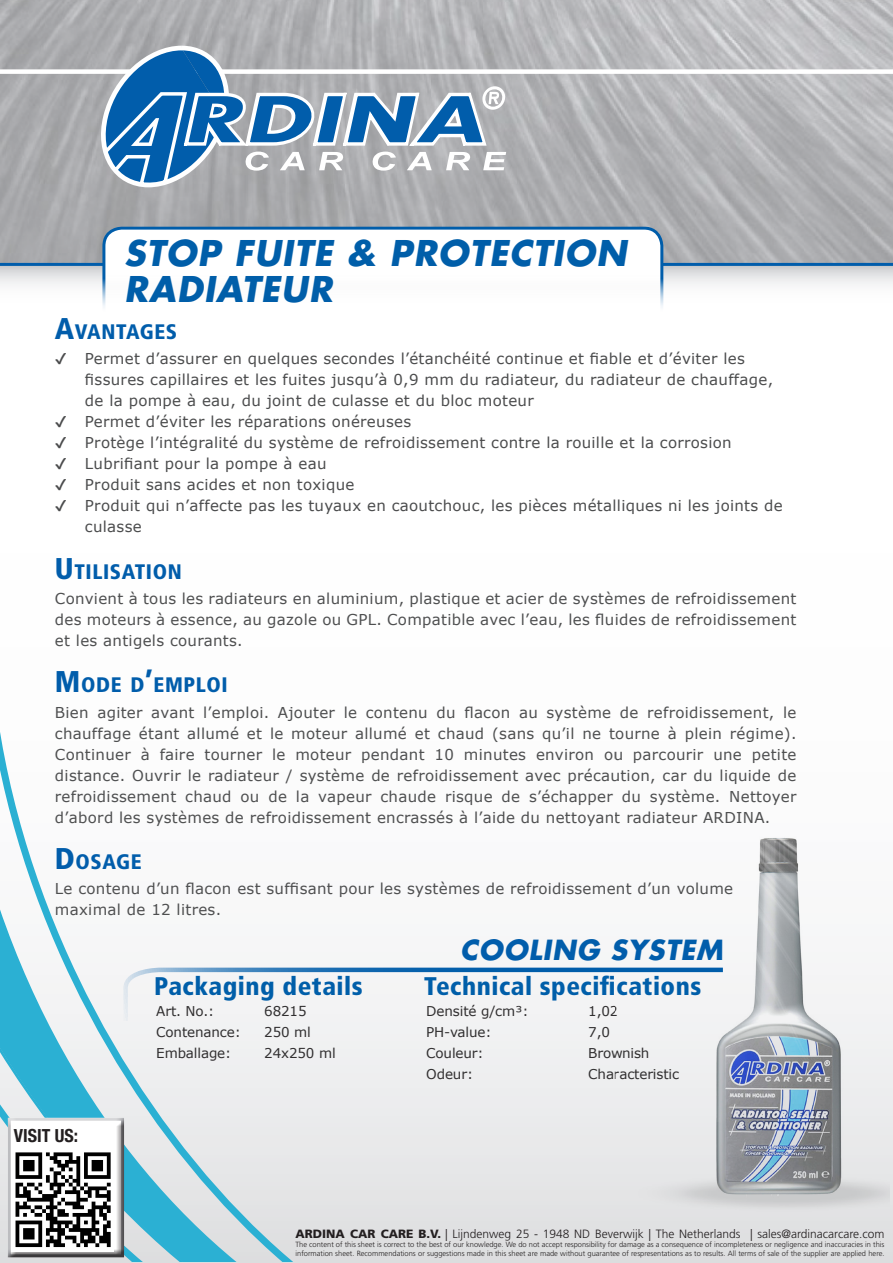
<style>
.page{position:relative;width:893px;height:1263px;background:#fff}
.page>*{position:absolute;margin:0;border:0;box-sizing:border-box;transform-origin:0 0}
.t1{font:italic 700 34.5px/36px "Futura";letter-spacing:.03em;color:#005ea9}
.t2{font:italic 700 27px "Futura";letter-spacing:.03em;color:#015dab}
.t3{font:900 condensed 25.5px "Frutiger LT Std";letter-spacing:.02em;color:#005ea9}
.t4{font:900 condensed 21px "Frutiger LT Std";letter-spacing:.03em;color:#015dab}
.t5{font:700 condensed 18px "Helvetica Neue LT Com";color:#231f20}
.t6{font:15px/21px "Verdana";letter-spacing:.02em;color:#4e4f50;text-align:justify}
.t7{font:15px/21px "Verdana";letter-spacing:.02em;color:#4b4c4d}
.t8{font:13.5px "Verdana";letter-spacing:-.01em;color:#312f30}
.t9{font:300 12px "Frutiger LT Std";color:#231f20}
.t10{font:300 7.5px/9px "Frutiger LT Std";color:#231f20}
.s1{font-size:30px}
.s2{font-family:"Meiryo UI"}
.s3{font-weight:900}
</style>
<div class="page">
<img style="left:0;top:0;width:893px;height:263px">
<div style="left:0;top:69px;width:893px;height:5px;background:#fff"></div>
<svg style="left:96px;top:43px;width:410px;height:147px;background:#8aa4bb"></svg>
<div style="left:0;top:268px;width:893px;height:995px;background:linear-gradient(to bottom,#fff,#e8e8e9)"></div>
<svg style="left:0;top:266px;width:893px;height:51px"></svg>
<hr style="left:0;top:263px;width:893px;height:3px;background:#015dab">
<div style="left:104px;top:228px;width:558px;height:135px;background:#fff;border-radius:18px"></div>
<div style="left:102px;top:227px;width:561px;height:137px;border:3px solid #005daa;border-radius:18px"></div>
<svg style="left:537px;top:966px;width:78px;height:56px"></svg>
<img style="left:615px;top:733px;width:275px;height:498px">
<svg style="left:0;top:623px;width:537px;height:638px;fill:#f6f7f8"></svg>
<div style="left:8px;top:1117px;width:117px;height:141px;background:#231f20;opacity:.75"></div>
<img style="left:11px;top:1149px;width:102px;height:102px">
<p class="t1" style="left:124px;top:234px;width:504px">STOP FUITE &amp; PROTECTION<br>RADIATEUR</p>
<p class="t4" style="left:55px;top:319px;width:124px"><span class="s1">A</span>VANTAGES</p>
<p class="t7" style="left:85px;top:348px;width:690px;text-indent:-30px"><span class="s2">✔</span> Permet d’assurer en quelques secondes l’étanchéité continue et fiable et d’éviter les fissures capillaires et les fuites jusqu’à 0,9 mm du radiateur, du radiateur de chauffage, de la pompe à eau, du joint de culasse et du bloc moteur</p>
<p class="t7" style="left:55px;top:411px;width:358px"><span class="s2">✔</span> Permet d’éviter les réparations onéreuses</p>
<p class="t7" style="left:55px;top:432px;width:678px"><span class="s2">✔</span> Protège l’intégralité du système de refroidissement contre la rouille et la corrosion</p>
<p class="t7" style="left:55px;top:453px;width:273px"><span class="s2">✔</span> Lubrifiant pour la pompe à eau</p>
<p class="t7" style="left:55px;top:474px;width:301px"><span class="s2">✔</span> Produit sans acides et non toxique</p>
<p class="t7" style="left:85px;top:495px;width:699px;text-indent:-30px"><span class="s2">✔</span> Produit qui n’affecte pas les tuyaux en caoutchouc, les pièces métalliques ni les joints de culasse</p>
<p class="t4" style="left:55px;top:559px;width:128px"><span class="s1">U</span>TILISATION</p>
<p class="t6" style="left:55px;top:588px;width:743px">Convient à tous les radiateurs en aluminium, plastique et acier de systèmes de refroidissement des moteurs à essence, au gazole ou GPL. Compatible avec l’eau, les fluides de refroidissement et les antigels courants.</p>
<p class="t4" style="left:55px;top:672px;width:174px"><span class="s1">M</span>ODE D<span class="s1">’</span>EMPLOI</p>
<p class="t6" style="left:55px;top:701px;width:743px">Bien agiter avant l’emploi. Ajouter le contenu du flacon au système de refroidissement, le chauffage étant allumé et le moteur allumé et chaud (sans qu’il ne tourne à plein régime).<br>Continuer à faire tourner le moteur pendant 10 minutes environ ou parcourir une petite distance. Ouvrir le radiateur / système de refroidissement avec précaution, car du liquide de refroidissement chaud ou de la vapeur chaude risque de s’échapper du système. Nettoyer d’abord les systèmes de refroidissement encrassés à l’aide du nettoyant radiateur ARDINA.</p>
<p class="t4" style="left:55px;top:849px;width:88px"><span class="s1">D</span>OSAGE</p>
<p class="t6" style="left:55px;top:878px;width:680px">Le contenu d’un flacon est suffisant pour les systèmes de refroidissement d’un volume maximal de 12 litres.</p>
<p class="t2" style="left:460px;top:931px;width:264px">COOLING SYSTEM</p>
<p class="t3" style="left:154px;top:971px;width:210px">Packaging details</p>
<p class="t3" style="left:424px;top:971px;width:279px">Technical specifications</p>
<p class="t5" style="left:14px;top:1125px;width:66px">VISIT US:</p>
<p class="t8" style="left:156px;top:1002px;width:60px">Art. No.:</p>
<p class="t8" style="left:264px;top:1002px;width:44px">68215</p>
<p class="t8" style="left:426px;top:1002px;width:104px">Densité g/cm³:</p>
<p class="t8" style="left:588px;top:1002px;width:32px">1,02</p>
<p class="t8" style="left:156px;top:1023px;width:86px">Contenance:</p>
<p class="t8" style="left:264px;top:1023px;width:48px">250 ml</p>
<p class="t8" style="left:426px;top:1023px;width:67px">PH-value:</p>
<p class="t8" style="left:588px;top:1023px;width:23px">7,0</p>
<p class="t8" style="left:156px;top:1044px;width:77px">Emballage:</p>
<p class="t8" style="left:264px;top:1044px;width:73px">24x250 ml</p>
<p class="t8" style="left:426px;top:1044px;width:59px">Couleur:</p>
<p class="t8" style="left:588px;top:1044px;width:63px">Brownish</p>
<p class="t8" style="left:426px;top:1065px;width:48px">Odeur:</p>
<p class="t8" style="left:588px;top:1065px;width:92px">Characteristic</p>
<p class="t9" style="left:296px;top:1227px;width:590px"><span class="s3">ARDINA CAR CARE B.V.</span> | Lijndenweg 25 - 1948 ND Beverwijk | The Netherlands | sales@ardinacarcare.com</p>
<p class="t10" style="left:296px;top:1240px;width:590px">The content of this sheet is correct to the best of our knowledge. We do not accept responsibility for damage as a consequence of incompleteness or negligence and inaccuracies in this information sheet. Recommendations or suggestions made in this sheet are made without guarantee of respresentations as to results. All terms of sale of the supplier are applied here.</p>
</div>
